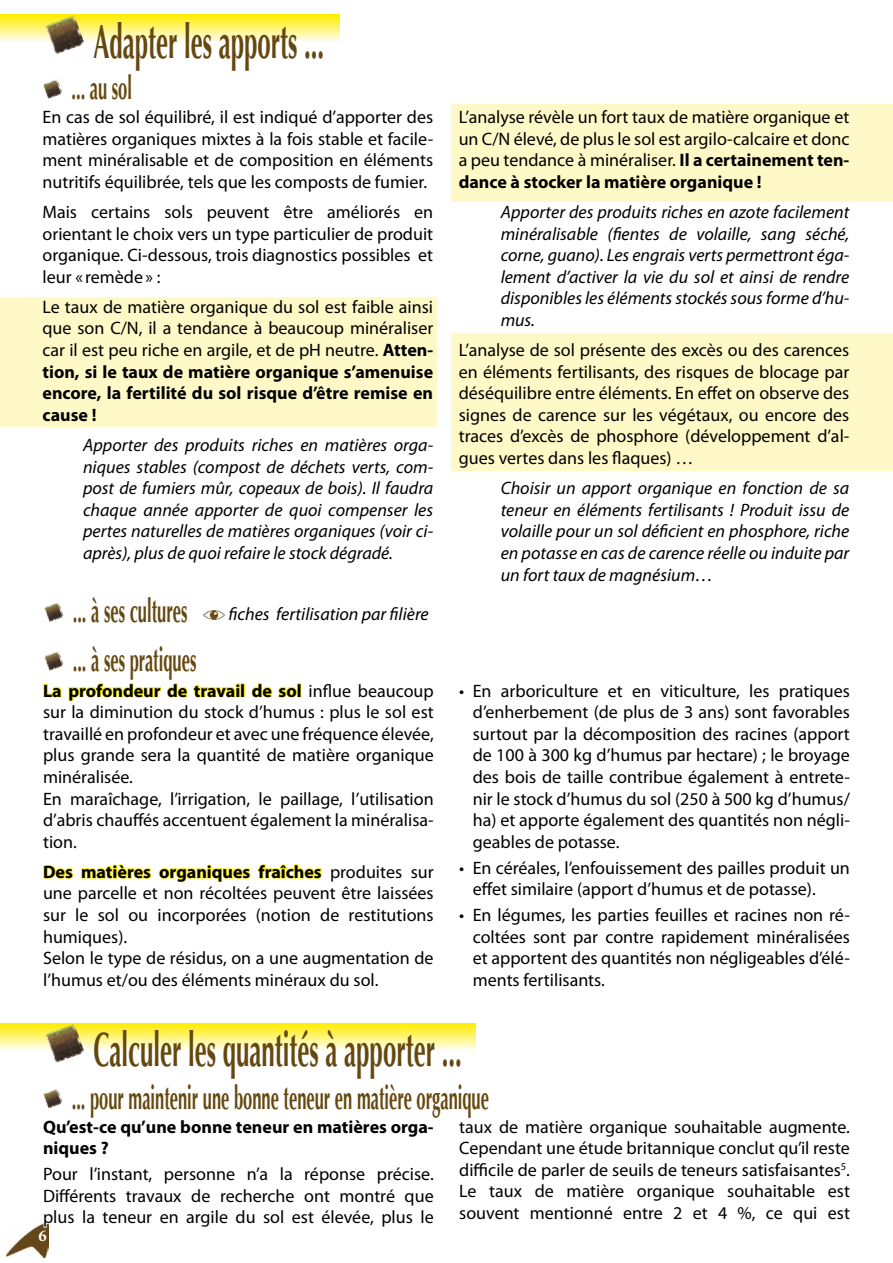
<style>
.page{position:relative;width:893px;height:1263px;background:#fff}
.page>*{position:absolute;margin:0;border:0;box-sizing:border-box;transform-origin:0 0}
.t1{font:700 48px "Optima";color:#65480f;scale:.5 1}
.t2{font:700 33px "Optima";color:#65480f;scale:.5 1}
.t3{font:18px/21.6px "Myriad Pro";color:#000;text-align:justify}
.t4{font:italic 18px/21.6px "Myriad Pro";color:#000;text-align:justify}
.t5{font:700 18px/21.6px "Myriad Pro";color:#000}
.t6{font:700 16.5px "Minion Pro";color:#fff}
.s1{font-weight:700}
</style>
<div class="page">
<div style="left:0;top:297px;width:436px;height:130px;background:#fff9c7"></div>
<div style="left:451px;top:333px;width:442px;height:138px;background:#fff9c7"></div>
<div style="left:451px;top:104px;width:442px;height:98px;background:#fff9c7"></div>
<svg style="left:0;top:15px;width:340px;height:27px"></svg>
<img style="left:45px;top:15px;width:40px;height:39px">
<img style="left:43px;top:79px;width:19px;height:20px">
<img style="left:44px;top:651px;width:18px;height:8px">
<img style="left:44px;top:602px;width:20px;height:20px">
<svg style="left:43px;top:659px;width:197px;height:42px"></svg>
<div style="left:241px;top:683px;width:4px;height:14px;border:2px solid #ffed00"></div>
<svg style="left:251px;top:683px;width:47px;height:15px"></svg>
<div style="left:297px;top:683px;width:4px;height:14px;border:2px solid #ffed00"></div>
<svg style="left:43px;top:864px;width:31px;height:15px"></svg>
<svg style="left:81px;top:864px;width:71px;height:15px"></svg>
<svg style="left:159px;top:864px;width:92px;height:19px"></svg>
<svg style="left:258px;top:864px;width:64px;height:15px"></svg>
<img style="left:203px;top:610px;width:22px;height:10px">
<div style="left:0;top:1023px;width:476px;height:28px;background:linear-gradient(to bottom,#ffec00,#fffdee)"></div>
<img style="left:45px;top:1023px;width:40px;height:40px">
<img style="left:43px;top:1089px;width:20px;height:19px">
<img style="left:6px;top:1222px;width:37px;height:35px">
<svg style="left:43px;top:1222px;width:6px;height:36px"></svg>
<h1 class="t1" style="left:94px;top:13px;width:463px">Adapter les apports ...</h1>
<h2 class="t2" style="left:71px;top:69px;width:123px">... au sol</h2>
<p class="t3" style="left:43px;top:106px;width:392px">En cas de sol équilibré, il est indiqué d’apporter des matières organiques mixtes à la fois stable et facile&shy;ment minéralisable et de composition en éléments nutritifs équilibrée, tels que les composts de fumier.</p>
<p class="t3" style="left:43px;top:201px;width:392px">Mais certains sols peuvent être améliorés en orientant le choix vers un type particulier de produit organique. Ci-dessous, trois diagnostics possibles et leur « remède» :</p>
<p class="t3" style="left:43px;top:296px;width:392px">Le taux de matière organique du sol est faible ainsi que son C/N, il a tendance à beaucoup minéraliser car il est peu riche en argile, et de pH neutre. <span class="s1">Atten&shy;tion, si le taux de matière organique s’amenuise encore, la fertilité du sol risque d’être remise en cause !</span></p>
<p class="t4" style="left:83px;top:434px;width:352px">Apporter des produits riches en matières orga&shy;niques stables (compost de déchets verts, com&shy;post de fumiers mûr, copeaux de bois). Il faudra chaque année apporter de quoi compenser les pertes naturelles de matières organiques (voir ci&shy;après), plus de quoi refaire le stock dégradé.</p>
<h2 class="t2" style="left:73px;top:592px;width:231px">... à ses cultures</h2>
<h2 class="t2" style="left:73px;top:640px;width:249px">... à ses pratiques</h2>
<p class="t4" style="left:229px;top:603px;width:202px">fiches fertilisation par filière</p>
<p class="t3" style="left:43px;top:679px;width:392px;text-align:left"><span class="s1">La profondeur de travail de sol</span> influe beaucoup sur la diminution du stock d’humus : plus le sol est travaillé en profondeur et avec une fréquence élevée, plus grande sera la quantité de matière organique minéralisée.<br>En maraîchage, l’irrigation, le paillage, l’utilisation d’abris chauffés accentuent également la minéralisa&shy;tion.</p>
<p class="t3" style="left:43px;top:861px;width:392px;text-align:left"><span class="s1">Des matières organiques fraîches</span> produites sur une parcelle et non récoltées peuvent être laissées sur le sol ou incorporées (notion de restitutions humiques).<br>Selon le type de résidus, on a une augmentation de l’humus et/ou des éléments minéraux du sol.</p>
<p class="t3" style="left:459px;top:106px;width:392px">L’analyse révèle un fort taux de matière organique et un C/N élevé, de plus le sol est argilo-calcaire et donc a peu tendance à minéraliser. <span class="s1">Il a certainement ten&shy;dance à stocker la matière organique !</span></p>
<p class="t4" style="left:501px;top:201px;width:350px">Apporter des produits riches en azote facilement minéralisable (fientes de volaille, sang séché, corne, guano). Les engrais verts permettront éga&shy;lement d’activer la vie du sol et ainsi de rendre disponibles les éléments stockés sous forme d’hu&shy;mus.</p>
<p class="t3" style="left:459px;top:339px;width:392px">L’analyse de sol présente des excès ou des carences en éléments fertilisants, des risques de blocage par déséquilibre entre éléments. En effet on observe des signes de carence sur les végétaux, ou encore des traces d’excès de phosphore (développement d’al&shy;gues vertes dans les flaques) …</p>
<p class="t4" style="left:501px;top:477px;width:350px">Choisir un apport organique en fonction de sa teneur en éléments fertilisants ! Produit issu de volaille pour un sol déficient en phosphore, riche en potasse en cas de carence réelle ou induite par un fort taux de magnésium…</p>
<p class="t3" style="left:473px;top:679px;width:379px;text-indent:-14px">• En arboriculture et en viticulture, les pratiques d’enherbement (de plus de 3 ans) sont favorables surtout par la décomposition des racines (apport de 100 à 300 kg d’humus par hectare) ; le broyage des bois de taille contribue également à entrete&shy;nir le stock d’humus du sol (250 à 500 kg d’humus/ ha) et apporte également des quantités non négli&shy;geables de potasse.</p>
<p class="t3" style="left:473px;top:856px;width:379px;text-indent:-14px">• En céréales, l’enfouissement des pailles produit un effet similaire (apport d’humus et de potasse).</p>
<p class="t3" style="left:473px;top:904px;width:379px;text-indent:-14px">• En légumes, les parties feuilles et racines non ré&shy;coltées sont par contre rapidement minéralisées et apportent des quantités non négligeables d’élé&shy;ments fertilisants.</p>
<h1 class="t1" style="left:94px;top:1022px;width:738px">Calculer les quantités à apporter ...</h1>
<h2 class="t2" style="left:72px;top:1078px;width:836px">... pour maintenir une bonne teneur en matière organique</h2>
<p class="t5" style="left:43px;top:1115px;width:392px">Qu’est-ce qu’une bonne teneur en matières orga&shy;niques ?</p>
<p class="t3" style="left:43px;top:1163px;width:392px">Pour l’instant, personne n’a la réponse précise.<br>Différents travaux de recherche ont montré que plus la teneur en argile du sol est élevée, plus le</p>
<p class="t6" style="left:38px;top:1224px;width:10px">6</p>
<p class="t3" style="left:459px;top:1115px;width:392px">taux de matière organique souhaitable augmente.<br>Cependant une étude britannique conclut qu’il reste difficile de parler de seuils de teneurs satisfaisantes<sup>5</sup>.<br>Le taux de matière organique souhaitable est souvent mentionné entre 2 et 4 %, ce qui est</p>
</div>
